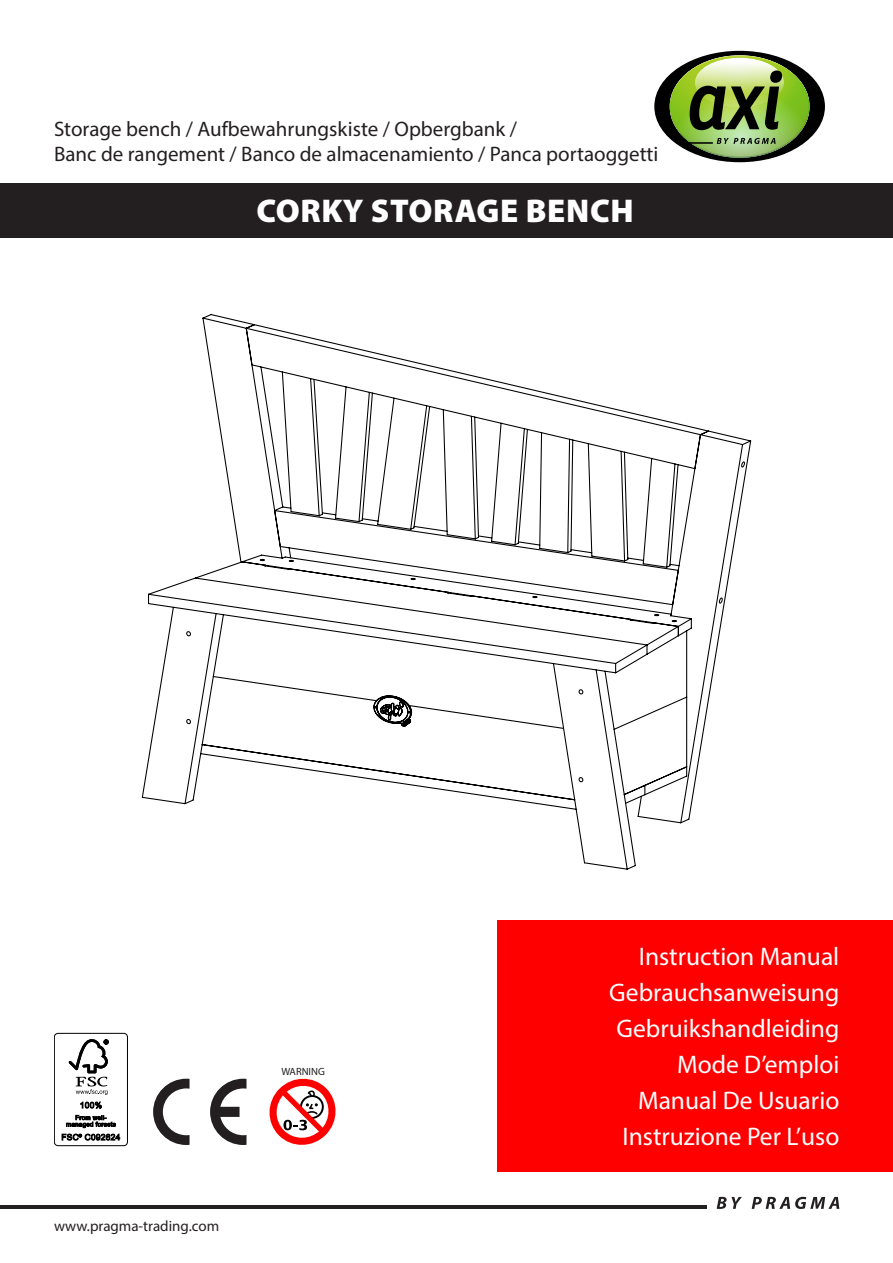
<style>
.page{position:relative;width:893px;height:1263px;background:#fff}
.page>*{position:absolute;margin:0;border:0;box-sizing:border-box;transform-origin:0 0}
.t1{font:900 33px "Myriad Pro";letter-spacing:.02em;color:#fff}
.t2{font:25.5px/36px "Myriad Pro";color:#fff;text-align:right}
.t3{font:21px/25.2px "Myriad Pro";color:#231f20}
.t4{font:15px "Myriad Pro";color:#231f20}
.t5{font:10.5px "Myriad Pro";color:#231f20}
</style>
<div class="page">
<div style="left:0;top:184px;width:893px;height:54px;background:#231f20"></div>
<div style="left:654px;top:51px;width:171px;height:111px;background:#000;border-radius:50%"></div>
<img style="left:670px;top:55px;width:139px;height:103px">
<svg style="left:717px;top:1197px;width:25px;height:12px"></svg>
<svg style="left:752px;top:1197px;width:87px;height:12px"></svg>
<hr style="left:0;top:1205px;width:706px;height:4px;background:#231f20">
<div style="left:497px;top:920px;width:396px;height:252px;background:#f00"></div>
<svg style="left:153px;top:1079px;width:37px;height:66px"></svg>
<svg style="left:210px;top:1079px;width:36px;height:66px"></svg>
<svg style="left:269px;top:1079px;width:66px;height:66px"></svg>
<div style="left:54px;top:1033px;width:74px;height:113px;border:1px solid #000001;border-radius:4px"></div>
<svg style="left:69px;top:1039px;width:40px;height:56px"></svg>
<svg style="left:80px;top:1101px;width:22px;height:8px"></svg>
<svg style="left:66px;top:1115px;width:50px;height:13px"></svg>
<svg style="left:62px;top:1134px;width:58px;height:6px"></svg>
<svg style="left:141px;top:314px;width:611px;height:556px"></svg>
<p class="t3" style="left:54px;top:117px;width:606px">Storage bench / Aufbewahrungskiste / Opbergbank /<br>Banc de rangement / Banco de almacenamiento / Panca portaoggetti</p>
<p class="t1" style="left:256px;top:192px;width:379px">CORKY STORAGE BENCH</p>
<p class="t4" style="left:54px;top:1218px;width:167px">www.pragma-trading.com</p>
<p class="t5" style="left:281px;top:1066px;width:45px">WARNING</p>
<p class="t2" style="left:609px;top:939px;width:232px">Instruction Manual<br>Gebrauchsanweisung<br>Gebruikshandleiding<br>Mode D’emploi<br>Manual De Usuario<br>Instruzione Per L’uso</p>
</div>
